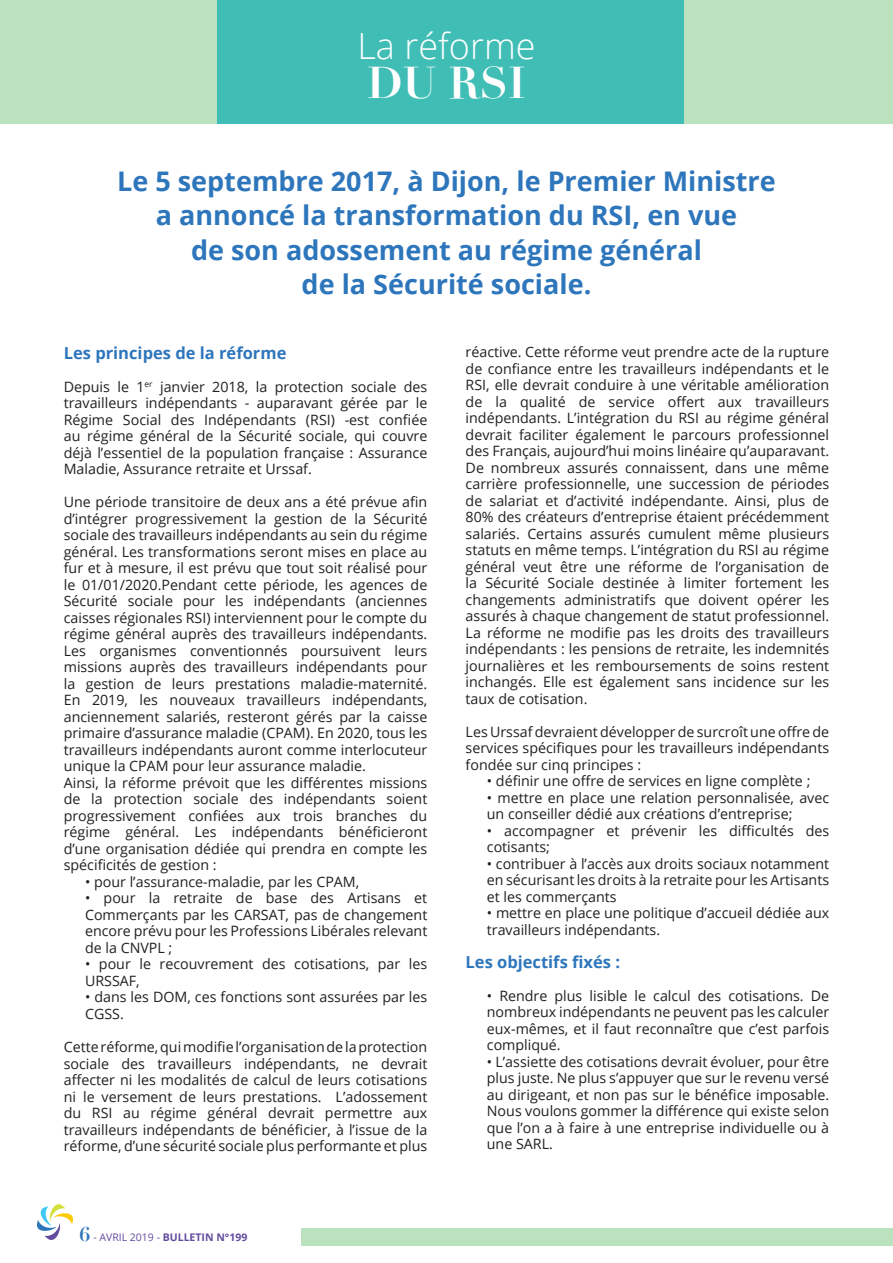
<style>
.page{position:relative;width:893px;height:1263px;background:#fff}
.page>*{position:absolute;margin:0;border:0;box-sizing:border-box;transform-origin:0 0}
.t1{font:700 43.5px "Didot";color:#fff}
.t2{font:300 36px "Open Sans";color:#fff}
.t3{font:700 27px "Open Sans";color:#2e76bc}
.t4{font:700 16.5px "Open Sans";color:#2e76bc}
.t5{font:14.25px/16.5px "Open Sans";color:#231f20;text-align:justify}
.t6{font:700 10.5px "Open Sans";color:#634c9f}
.s1{font-family:"Didot";font-size:19.5px;color:#2e76bc}
.s2{font-weight:400}
</style>
<div class="page">
<svg style="left:37px;top:1204px;width:36px;height:36px"></svg>
<svg style="left:0;top:0;width:893px;height:123px;background:#7acfb9"></svg>
<div style="left:301px;top:1228px;width:592px;height:18px;background:#bae2be"></div>
<p class="t2" style="left:357px;top:21px;width:180px">La réforme</p>
<p class="t1" style="left:367px;top:55px;width:160px">DU RSI</p>
<p class="t3" style="left:117px;top:162px;width:660px">Le 5 septembre 2017, à Dijon, le Premier Ministre</p>
<p class="t3" style="left:156px;top:196px;width:583px">a annoncé la transformation du RSI, en vue</p>
<p class="t3" style="left:191px;top:231px;width:512px">de son adossement au régime général</p>
<p class="t3" style="left:302px;top:265px;width:291px">de la Sécurité sociale.</p>
<p class="t4" style="left:64px;top:341px;width:224px">Les principes de la réforme</p>
<p class="t5" style="left:64px;top:378px;width:365px">Depuis le 1<sup>er</sup> janvier 2018, la protection sociale des travailleurs indépendants - auparavant gérée par le Régime Social des Indépendants (RSI) -est confiée au régime général de la Sécurité sociale, qui couvre déjà l’essentiel de la population française : Assurance Maladie, Assurance retraite et Urssaf.</p>
<p class="t5" style="left:64px;top:494px;width:365px">Une période transitoire de deux ans a été prévue afin d’intégrer progressivement la gestion de la Sécurité sociale des travailleurs indépendants au sein du régime général. Les transformations seront mises en place au fur et à mesure, il est prévu que tout soit réalisé pour le 01/01/2020.Pendant cette période, les agences de Sécurité sociale pour les indépendants (anciennes caisses régionales RSI) interviennent pour le compte du régime général auprès des travailleurs indépendants.<br>Les organismes conventionnés poursuivent leurs missions auprès des travailleurs indépendants pour la gestion de leurs prestations maladie-maternité.<br>En 2019, les nouveaux travailleurs indépendants, anciennement salariés, resteront gérés par la caisse primaire d’assurance maladie (CPAM). En 2020, tous les travailleurs indépendants auront comme interlocuteur unique la CPAM pour leur assurance maladie.</p>
<p class="t5" style="left:64px;top:774px;width:365px">Ainsi, la réforme prévoit que les différentes missions de la protection sociale des indépendants soient progressivement confiées aux trois branches du régime général. Les indépendants bénéficieront d’une organisation dédiée qui prendra en compte les spécificités de gestion :</p>
<p class="t5" style="left:85px;top:873px;width:276px">• pour l’assurance-maladie, par les CPAM,</p>
<p class="t5" style="left:85px;top:890px;width:344px">• pour la retraite de base des Artisans et Commerçants par les CARSAT, pas de changement encore prévu pour les Professions Libérales relevant de la CNVPL ;</p>
<p class="t5" style="left:85px;top:956px;width:344px">• pour le recouvrement des cotisations, par les<br>URSSAF,</p>
<p class="t5" style="left:85px;top:989px;width:344px">• dans les DOM, ces fonctions sont assurées par les<br>CGSS.</p>
<p class="t5" style="left:64px;top:1038px;width:365px">Cette réforme, qui modifie l’organisation de la protection sociale des travailleurs indépendants, ne devrait affecter ni les modalités de calcul de leurs cotisations ni le versement de leurs prestations. L’adossement du RSI au régime général devrait permettre aux travailleurs indépendants de bénéficier, à l’issue de la réforme, d’une sécurité sociale plus performante et plus</p>
<p class="t6" style="left:79px;top:1230px;width:169px"><span class="s1">6</span> <span class="s2">- AVRIL 2019 -</span> BULLETIN N°199</p>
<p class="t5" style="left:466px;top:343px;width:365px">réactive. Cette réforme veut prendre acte de la rupture de confiance entre les travailleurs indépendants et le RSI, elle devrait conduire à une véritable amélioration de la qualité de service offert aux travailleurs indépendants. L’intégration du RSI au régime général devrait faciliter également le parcours professionnel des Français, aujourd’hui moins linéaire qu’auparavant.<br>De nombreux assurés connaissent, dans une même carrière professionnelle, une succession de périodes de salariat et d’activité indépendante. Ainsi, plus de 80% des créateurs d’entreprise étaient précédemment salariés. Certains assurés cumulent même plusieurs statuts en même temps. L’intégration du RSI au régime général veut être une réforme de l’organisation de la Sécurité Sociale destinée à limiter fortement les changements administratifs que doivent opérer les assurés à chaque changement de statut professionnel.<br>La réforme ne modifie pas les droits des travailleurs indépendants : les pensions de retraite, les indemnités journalières et les remboursements de soins restent inchangés. Elle est également sans incidence sur les taux de cotisation.</p>
<p class="t5" style="left:466px;top:723px;width:365px">Les Urssaf devraient développer de surcroît une offre de services spécifiques pour les travailleurs indépendants fondée sur cinq principes :</p>
<p class="t5" style="left:487px;top:772px;width:325px">• définir une offre de services en ligne complète ;</p>
<p class="t5" style="left:487px;top:789px;width:344px">• mettre en place une relation personnalisée, avec un conseiller dédié aux créations d’entreprise;</p>
<p class="t5" style="left:487px;top:822px;width:344px">• accompagner et prévenir les difficultés des cotisants;</p>
<p class="t5" style="left:487px;top:855px;width:344px">• contribuer à l’accès aux droits sociaux notamment en sécurisant les droits à la retraite pour les Artisants et les commerçants</p>
<p class="t5" style="left:487px;top:904px;width:344px">• mettre en place une politique d’accueil dédiée aux travailleurs indépendants.</p>
<p class="t4" style="left:466px;top:950px;width:156px">Les objectifs fixés :</p>
<p class="t5" style="left:487px;top:987px;width:344px">• Rendre plus lisible le calcul des cotisations. De nombreux indépendants ne peuvent pas les calculer eux-mêmes, et il faut reconnaître que c’est parfois compliqué.</p>
<p class="t5" style="left:487px;top:1053px;width:344px">• L’assiette des cotisations devrait évoluer, pour être plus juste. Ne plus s’appuyer que sur le revenu versé au dirigeant, et non pas sur le bénéfice imposable.<br>Nous voulons gommer la différence qui existe selon que l’on a à faire à une entreprise individuelle ou à une SARL.</p>
</div>
